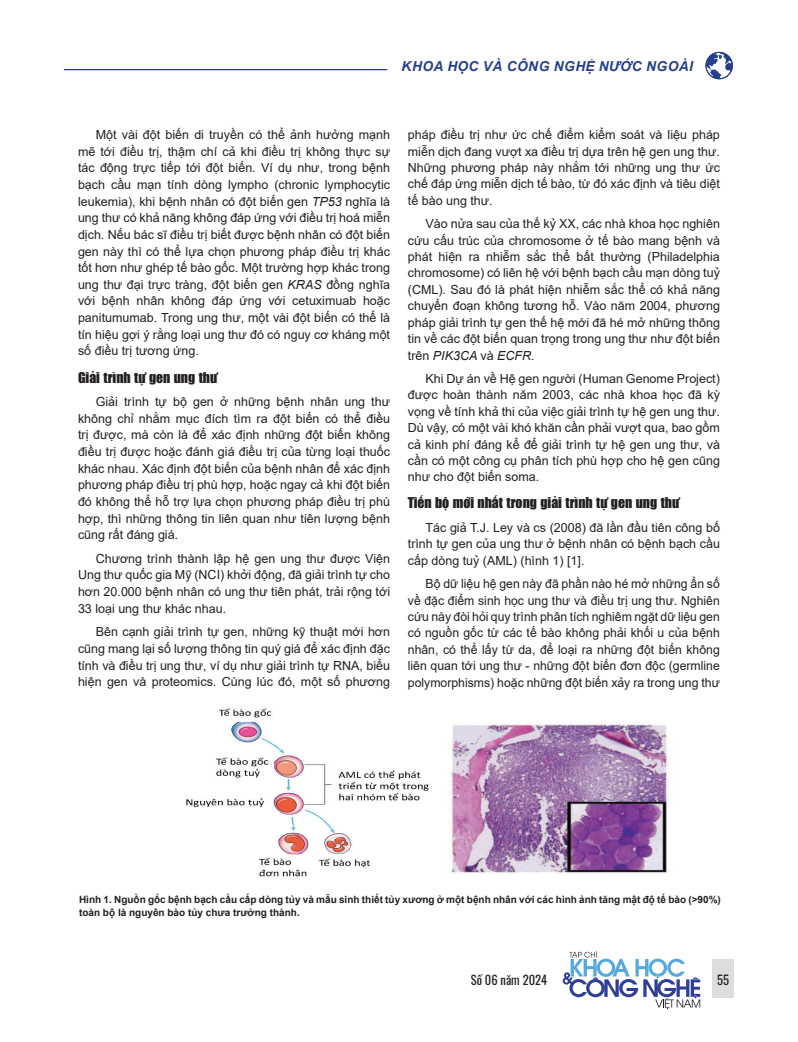
<style>
.page{position:relative;width:798px;height:1042px;background:#fff}
.page>*{position:absolute;margin:0;border:0;box-sizing:border-box;transform-origin:0 0}
.t1{font:13.75px "UTM Impact";color:#231f20}
.t2{font:italic 700 13.75px "Arial";letter-spacing:.035em;color:#253f8e}
.t3{font:12.5px/16.6px "Arial";color:#231f20;text-align:justify}
.t4{font:12.5px "Oswald";color:#231f20}
.t5{font:700 10px/13.8px "Arial";color:#231f20}
.s1{font-style:italic}
</style>
<div class="page">
<hr style="left:64px;top:69px;width:323px;height:1px;background:#253f8e">
<svg style="left:705px;top:52px;width:27px;height:27px"></svg>
<div style="left:712px;top:958px;width:21px;height:39px;background:#dcdddf"></div>
<svg style="left:562px;top:951px;width:138px;height:58px"></svg>
<img style="left:186px;top:708px;width:484px;height:169px">
<p class="t2" style="left:401px;top:57px;width:293px">KHOA HỌC VÀ CÔNG NGHỆ NƯỚC NGOÀI</p>
<p class="t3" style="left:78px;top:126px;width:313px;text-indent:18px">Một vài đột biến di truyền có thể ảnh hưởng mạnh mẽ tới điều trị, thậm chí cả khi điều trị không thực sự tác động trực tiếp tới đột biến. Ví dụ như, trong bệnh bạch cầu mạn tính dòng lympho (chronic lymphocytic leukemia), khi bệnh nhân có đột biến gen <span class="s1">TP53</span> nghĩa là ung thư có khả năng không đáp ứng với điều trị hoá miễn dịch. Nếu bác sĩ điều trị biết được bệnh nhân có đột biến gen này thì có thể lựa chọn phương pháp điều trị khác tốt hơn như ghép tế bào gốc. Một trường hợp khác trong ung thư đại trực tràng, đột biến gen <span class="s1">KRAS</span> đồng nghĩa với bệnh nhân không đáp ứng với cetuximuab hoặc panitumumab. Trong ung thư, một vài đột biến có thể là tín hiệu gợi ý rằng loại ung thư đó có nguy cơ kháng một số điều trị tương ứng.</p>
<p class="t1" style="left:78px;top:367px;width:141px">Giải trình tự gen ung thư</p>
<p class="t3" style="left:78px;top:393px;width:313px;text-indent:18px">Giải trình tự bộ gen ở những bệnh nhân ung thư không chỉ nhằm mục đích tìm ra đột biến có thể điều trị được, mà còn là để xác định những đột biến không điều trị được hoặc đánh giá điều trị của từng loại thuốc khác nhau. Xác định đột biến của bệnh nhân để xác định phương pháp điều trị phù hợp, hoặc ngay cả khi đột biến đó không thể hỗ trợ lựa chọn phương pháp điều trị phù hợp, thì những thông tin liên quan như tiên lượng bệnh cũng rất đáng giá.</p>
<p class="t3" style="left:78px;top:550px;width:313px;text-indent:18px">Chương trình thành lập hệ gen ung thư được Viện Ung thư quốc gia Mỹ (NCI) khởi động, đã giải trình tự cho hơn 20.000 bệnh nhân có ung thư tiên phát, trải rộng tới 33 loại ung thư khác nhau.</p>
<p class="t3" style="left:78px;top:623px;width:313px;text-indent:18px">Bên cạnh giải trình tự gen, những kỹ thuật mới hơn cũng mang lại số lượng thông tin quý giá để xác định đặc tính và điều trị ung thư, ví dụ như giải trình tự RNA, biểu hiện gen và proteomics. Cùng lúc đó, một số phương</p>
<p class="t3" style="left:407px;top:126px;width:313px">pháp điều trị như ức chế điểm kiểm soát và liệu pháp miễn dịch đang vượt xa điều trị dựa trên hệ gen ung thư.<br>Những phương pháp này nhắm tới những ung thư ức chế đáp ứng miễn dịch tế bào, từ đó xác định và tiêu diệt tế bào ung thư.</p>
<p class="t3" style="left:407px;top:216px;width:313px;text-indent:18px">Vào nửa sau của thế kỷ XX, các nhà khoa học nghiên cứu cấu trúc của chromosome ở tế bào mang bệnh và phát hiện ra nhiễm sắc thể bất thường (Philadelphia chromosome) có liên hệ với bệnh bạch cầu mạn dòng tuỷ (CML). Sau đó là phát hiện nhiễm sắc thể có khả năng chuyển đoạn không tương hỗ. Vào năm 2004, phương pháp giải trình tự gen thế hệ mới đã hé mở những thông tin về các đột biến quan trọng trong ung thư như đột biến trên <span class="s1">PIK3CA</span> và <span class="s1">ECFR.</span></p>
<p class="t3" style="left:407px;top:370px;width:313px;text-indent:18px">Khi Dự án về Hệ gen người (Human Genome Project) được hoàn thành năm 2003, các nhà khoa học đã kỳ vọng về tính khả thi của việc giải trình tự hệ gen ung thư.<br>Dù vậy, có một vài khó khăn cần phải vượt qua, bao gồm cả kinh phí đáng kể để giải trình tự hệ gen ung thư, và cần có một công cụ phân tích phù hợp cho hệ gen cũng như cho đột biến soma.</p>
<p class="t1" style="left:407px;top:493px;width:273px">Tiến bộ mới nhất trong giải trình tự gen ung thư</p>
<p class="t3" style="left:407px;top:519px;width:313px;text-indent:18px">Tác giả T.J. Ley và cs (2008) đã lần đầu tiên công bố trình tự gen của ung thư ở bệnh nhân có bệnh bạch cầu cấp dòng tuỷ (AML) (hình 1) [1].</p>
<p class="t3" style="left:407px;top:575px;width:313px;text-indent:18px">Bộ dữ liệu hệ gen này đã phần nào hé mở những ẩn số về đặc điểm sinh học ung thư và điều trị ung thư. Nghiên cứu này đòi hỏi quy trình phân tích nghiêm ngặt dữ liệu gen có nguồn gốc từ các tế bào không phải khối u của bệnh nhân, có thể lấy từ da, để loại ra những đột biến không liên quan tới ung thư - những đột biến đơn độc (germline polymorphisms) hoặc những đột biến xảy ra trong ung thư</p>
<p class="t5" style="left:79px;top:892px;width:643px">Hình 1. Nguồn gốc bệnh bạch cầu cấp dòng tủy và mẫu sinh thiết tủy xương ở một bệnh nhân với các hình ảnh tăng mật độ tế bào (&gt;90%) toàn bộ là nguyên bào tủy chưa trưởng thành.</p>
<p class="t4" style="left:470px;top:968px;width:78px">Số 06 năm 2024</p>
<p class="t4" style="left:717px;top:968px;width:13px">55</p>
</div>
